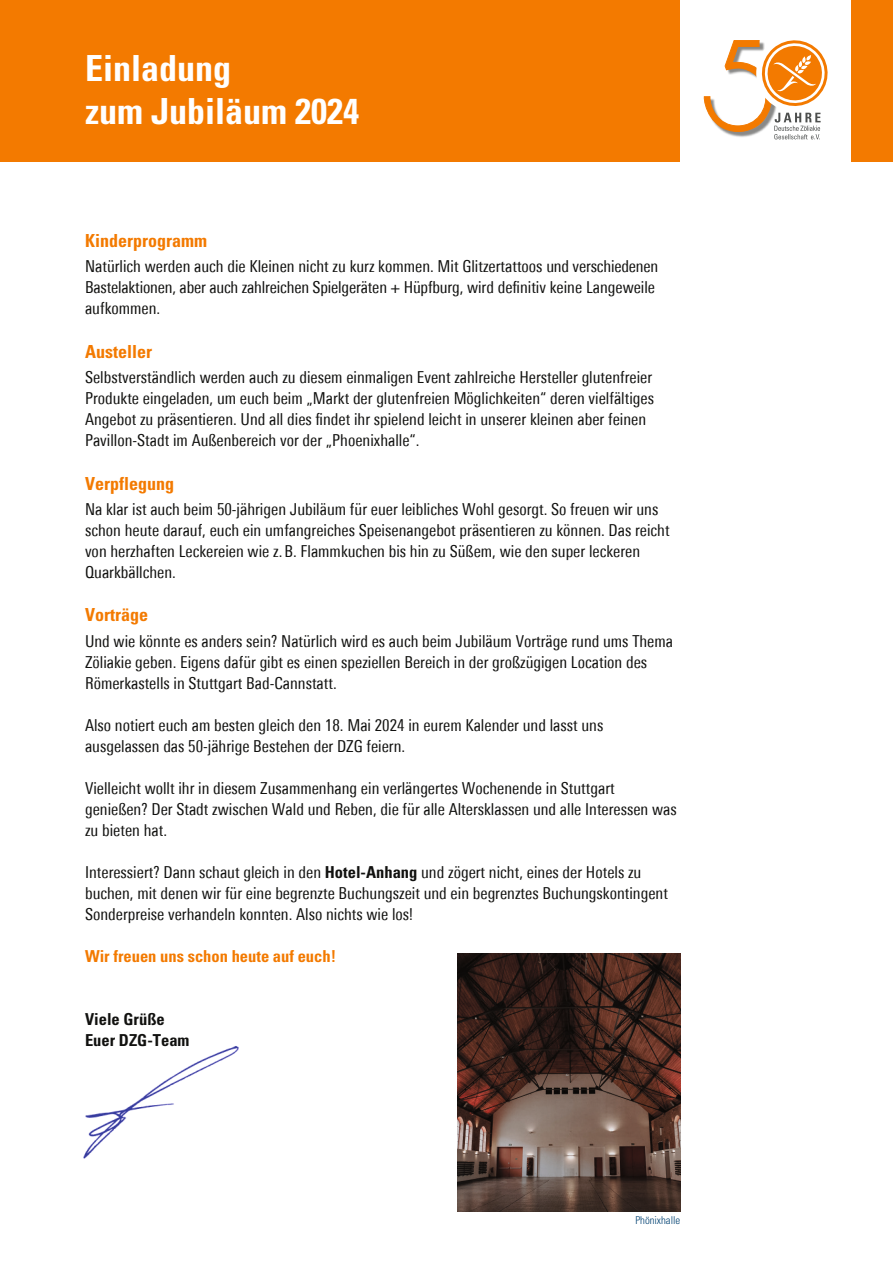
<style>
.page{position:relative;width:893px;height:1263px;background:#fff}
.page>*{position:absolute;margin:0;border:0;box-sizing:border-box;transform-origin:0 0}
.t1{font:700 condensed 36px/43.2px "Univers";color:#fff}
.t2{font:700 condensed 18px "Univers";color:#f37a00}
.t3{font:condensed 16.5px/21px "Linotype Univers";color:#11110f}
.t4{font:700 condensed 16.5px "Univers";color:#f37a00}
.t5{font:700 condensed 16.5px/21px "Univers";color:#11110f}
.t6{font:300 condensed 10.8px "Univers";color:#004172}
.s1{font-family:"Univers";font-weight:700}
</style>
<div class="page">
<div style="left:0;top:0;width:893px;height:162px;background:#f37a00"></div>
<div style="left:680px;top:0;width:170px;height:162px;background:#fff"></div>
<svg style="left:703px;top:40px;width:125px;height:99px"></svg>
<img style="left:83px;top:1046px;width:156px;height:113px">
<img style="left:458px;top:954px;width:222px;height:258px">
<h1 class="t1" style="left:85px;top:46px;width:275px">Einladung<br>zum Jubiläum 2024</h1>
<p class="t2" style="left:85px;top:230px;width:123px">Kinderprogramm</p>
<p class="t3" style="left:85px;top:256px;width:575px">Natürlich werden auch die Kleinen nicht zu kurz kommen. Mit Glitzertattoos und verschiedenen<br>Bastelaktionen, aber auch zahlreichen Spielgeräten + Hüpfburg, wird definitiv keine Langeweile aufkommen.</p>
<p class="t2" style="left:85px;top:340px;width:68px">Austeller</p>
<p class="t3" style="left:85px;top:367px;width:570px">Selbstverständlich werden auch zu diesem einmaligen Event zahlreiche Hersteller glutenfreier Produkte eingeladen, um euch beim „Markt der glutenfreien Möglichkeiten“ deren vielfältiges Angebot zu präsentieren. Und all dies findet ihr spielend leicht in unserer kleinen aber feinen Pavillon-Stadt im Außenbereich vor der „Phoenixhalle“.</p>
<p class="t2" style="left:85px;top:472px;width:91px">Verpflegung</p>
<p class="t3" style="left:85px;top:498px;width:586px">Na klar ist auch beim 50-jährigen Jubiläum für euer leibliches Wohl gesorgt. So freuen wir uns schon heute darauf, euch ein umfangreiches Speisenangebot präsentieren zu können. Das reicht von herzhaften Leckereien wie z.B. Flammkuchen bis hin zu Süßem, wie den super leckeren Quarkbällchen.</p>
<p class="t2" style="left:85px;top:604px;width:64px">Vorträge</p>
<p class="t3" style="left:85px;top:630px;width:590px">Und wie könnte es anders sein? Natürlich wird es auch beim Jubiläum Vorträge rund ums Thema<br>Zöliakie geben. Eigens dafür gibt es einen speziellen Bereich in der großzügigen Location des<br>Römerkastells in Stuttgart Bad-Cannstatt.</p>
<p class="t3" style="left:85px;top:714px;width:520px">Also notiert euch am besten gleich den 18. Mai 2024 in eurem Kalender und lasst uns ausgelassen das 50-jährige Bestehen der DZG feiern.</p>
<p class="t3" style="left:85px;top:777px;width:593px">Vielleicht wollt ihr in diesem Zusammenhang ein verlängertes Wochenende in Stuttgart genießen? Der Stadt zwischen Wald und Reben, die für alle Altersklassen und alle Interessen was zu bieten hat.</p>
<p class="t3" style="left:85px;top:861px;width:584px">Interessiert? Dann schaut gleich in den <span class="s1">Hotel-Anhang</span> und zögert nicht, eines der Hotels zu buchen, mit denen wir für eine begrenzte Buchungszeit und ein begrenztes Buchungskontingent<br>Sonderpreise verhandeln konnten. Also nichts wie los!</p>
<p class="t4" style="left:85px;top:945px;width:253px">Wir freuen uns schon heute auf euch!</p>
<p class="t5" style="left:85px;top:1008px;width:106px">Viele Grüße<br>Euer DZG-Team</p>
<p class="t6" style="left:635px;top:1214px;width:46px">Phönixhalle</p>
</div>
